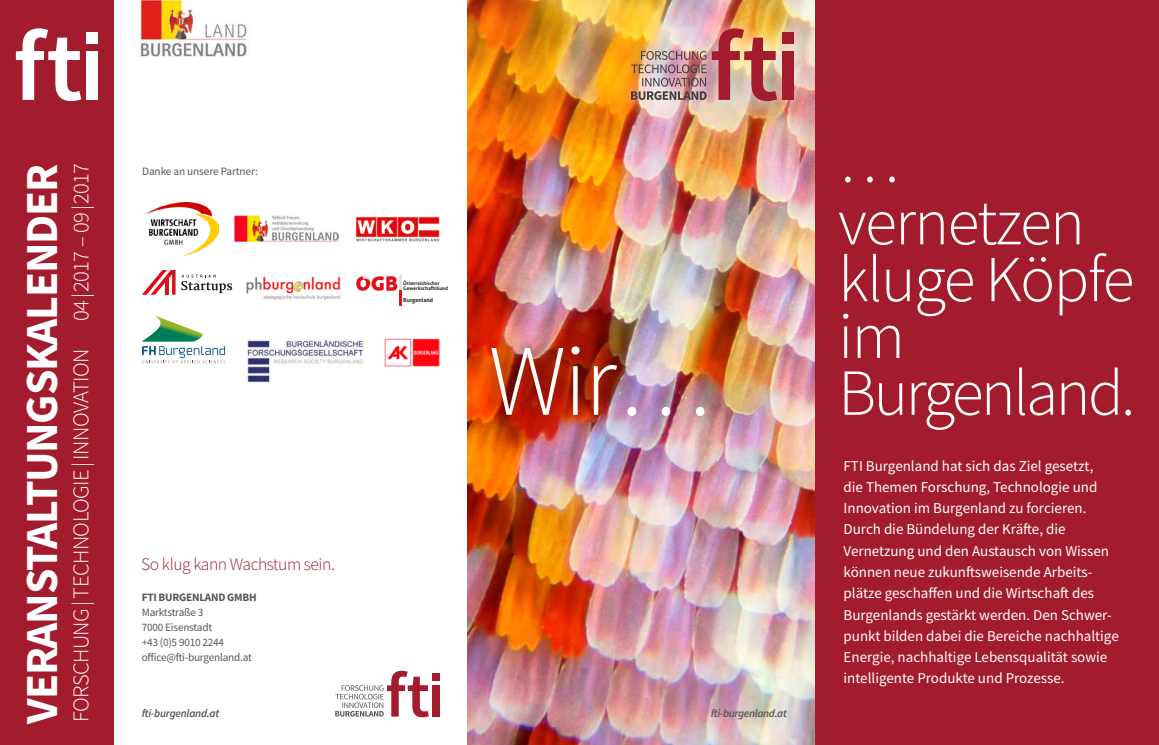
<style>
.page{position:relative;width:1159px;height:745px;background:#fff}
.page>*{position:absolute;margin:0;border:0;box-sizing:border-box;transform-origin:0 0}
.t1{font:300 101.12px "Source Sans Pro";color:#fff}
.t2{font:300 65.62px/56.8px "Source Sans Pro";letter-spacing:-.03em;color:#fff}
.t3{font:700 45.88px "Source Sans Pro";letter-spacing:-.025em;color:#fff}
.t4{font:300 22.5px "Source Sans Pro";letter-spacing:-.025em;color:#fff}
.t5{font:300 17.5px "Source Sans Pro";letter-spacing:-.025em;color:#a31c2d}
.t6{font:15px/21.2px "Source Sans Pro";color:#fff}
.t7{font:11.25px/15px "Source Sans Pro";letter-spacing:-.02em;color:#575756}
.t8{font:italic 600 11.25px "Source Sans Pro";letter-spacing:-.03em;color:#575756}
.t9{font:700 11.25px "Source Sans Pro";letter-spacing:-.02em;color:#575756}
.t10{font:700 5.88px "The Sans";color:#1d1d1b}
.t11{font:700 5.12px "The Sans";color:#1d1d1b}
</style>
<div class="page">
<div style="left:0;top:0;width:113px;height:744px;background:#a31c2d"></div>
<svg style="left:16px;top:28px;width:65px;height:73px"></svg>
<div style="left:86px;top:32px;width:12px;height:12px;background:#fff"></div>
<div style="left:86px;top:51px;width:12px;height:49px;background:#fff"></div>
<img style="left:139px;top:0;width:108px;height:57px">
<svg style="left:335px;top:670px;width:94px;height:46px"></svg>
<div style="left:432px;top:672px;width:7px;height:8px;background:#a31c2d"></div>
<div style="left:432px;top:684px;width:7px;height:32px;background:#a31c2d"></div>
<img style="left:247px;top:277px;width:93px;height:22px">
<img style="left:146px;top:202px;width:72px;height:53px">
<img style="left:247px;top:339px;width:117px;height:43px">
<svg style="left:142px;top:270px;width:90px;height:24px"></svg>
<img style="left:234px;top:216px;width:104px;height:25px">
<svg style="left:356px;top:276px;width:14px;height:14px"></svg>
<svg style="left:362px;top:275px;width:39px;height:30px"></svg>
<svg style="left:142px;top:316px;width:83px;height:47px"></svg>
<img style="left:384px;top:338px;width:55px;height:28px">
<img style="left:468px;top:287px;width:347px;height:457px">
<img style="left:468px;top:0;width:347px;height:287px">
<img style="left:614px;top:12px;width:196px;height:106px">
<img style="left:712px;top:28px;width:65px;height:73px">
<img style="left:631px;top:51px;width:75px;height:49px">
<div style="left:782px;top:32px;width:11px;height:12px;background:#a31c2d"></div>
<div style="left:782px;top:51px;width:11px;height:49px;background:#a31c2d"></div>
<div style="left:470px;top:325px;width:256px;height:111px;background:#1d1d1b;opacity:.72"></div>
<div style="left:815px;top:0;width:344px;height:744px;background:#a31c2d"></div>
<img style="left:355px;top:216px;width:85px;height:26px">
<h3 class="t3" style="left:11px;top:723px;width:561px;rotate:-90deg">VERANSTALTUNGSKALENDER</h3>
<h3 class="t4" style="left:67px;top:721px;width:560px;rotate:-90deg">FORSCHUNG | TECHNOLOGIE | INNOVATION 04|2017 – 09|2017</h3>
<p class="t7" style="left:142px;top:164px;width:117px">Danke an unsere Partner:</p>
<p class="t5" style="left:141px;top:553px;width:195px">So klug kann Wachstum sein.</p>
<p class="t9" style="left:142px;top:589px;width:116px">FTI BURGENLAND GMBH</p>
<p class="t7" style="left:142px;top:604px;width:112px">Marktstraße 3<br>7000 Eisenstadt<br>+43 (0)5 9010 2244 office@fti-burgenland.at</p>
<p class="t8" style="left:142px;top:705px;width:79px">fti-burgenland.at</p>
<p class="t11" style="left:403px;top:278px;width:38px">Österreichischer</p>
<p class="t10" style="left:403px;top:295px;width:32px">Burgenland</p>
<p class="t11" style="left:403px;top:284px;width:46px">Gewerkschaftsbund</p>
<h1 class="t1" style="left:488px;top:319px;width:224px">Wir…</h1>
<p class="t8" style="left:711px;top:705px;width:77px">fti-burgenland.at</p>
<h2 class="t2" style="left:838px;top:129px;width:248px;line-height:62.5px">… vernetzen</h2>
<h2 class="t2" style="left:838px;top:251px;width:299px">kluge Köpfe im<br>Burgenland.</h2>
<p class="t6" style="left:843px;top:454px;width:277px">FTI Burgenland hat sich das Ziel gesetzt,<br>die Themen Forschung, Technologie und Innovation im Burgenland zu forcieren.<br>Durch die Bündelung der Kräfte, die Vernetzung und den Austausch von Wissen können neue zukunftsweisende Arbeits&shy;plätze geschaffen und die Wirtschaft des Burgenlands gestärkt werden. Den Schwer&shy;punkt bilden dabei die Bereiche nachhaltige Energie, nachhaltige Lebensqualität sowie intelligente Produkte und Prozesse.</p>
</div>
